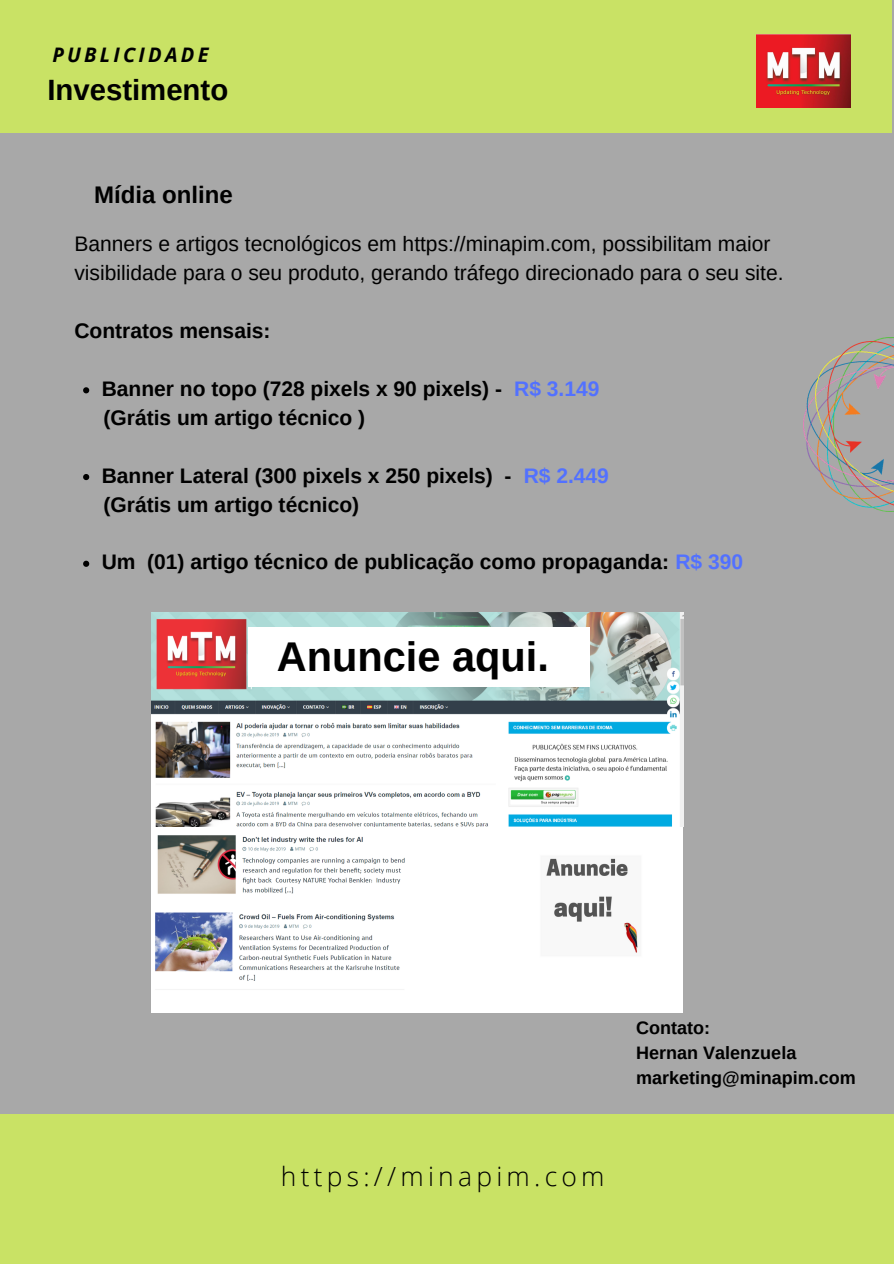
<style>
.page{position:relative;width:894px;height:1264px;background:#fff}
.page>*{position:absolute;margin:0;border:0;box-sizing:border-box;transform-origin:0 0}
.t1{font:700 41.55px "Arimo";color:#000}
.t2{font:700 29.25px "Arimo";color:#000}
.t3{font:300 26.4px "Open Sans";letter-spacing:.16em;color:#000}
.t4{font:700 24px "Arimo";color:#000}
.t5{font:700 21px "Arimo";color:#000}
.t6{font:21px/29px "Arimo";color:#000}
.t7{font:italic 700 20.1px "Open Sans";letter-spacing:.16em;color:#000}
.t8{font:700 18px/24.8px "Arimo";color:#000}
.s1{color:#5271ff}
</style>
<div class="page">
<div style="left:0;top:0;width:893px;height:1263px;background:#a8a8a8"></div>
<div style="left:0;top:1px;width:891px;height:132px;background:#c9e265"></div>
<img style="left:756px;top:34px;width:93px;height:73px">
<img style="left:803px;top:338px;width:90px;height:173px">
<div style="left:0;top:1114px;width:893px;height:149px;background:#c9e265"></div>
<svg style="left:83px;top:387px;width:6px;height:6px"></svg>
<svg style="left:83px;top:474px;width:6px;height:6px"></svg>
<svg style="left:83px;top:560px;width:6px;height:7px"></svg>
<div style="left:152px;top:803px;width:531px;height:209px;background:#fff"></div>
<img style="left:152px;top:612px;width:531px;height:214px">
<img style="left:157px;top:835px;width:248px;height:59px">
<img style="left:546px;top:858px;width:92px;height:95px">
<img style="left:155px;top:912px;width:245px;height:69px">
<div style="left:248px;top:627px;width:341px;height:59px;background:#fff"></div>
<p class="t7" style="left:52px;top:41px;width:158px">PUBLICIDADE</p>
<h2 class="t2" style="left:47px;top:73px;width:182px">Investimento</h2>
<p class="t4" style="left:94px;top:181px;width:140px">Mídia online</p>
<p class="t6" style="left:74px;top:230px;width:710px">Banners e artigos tecnológicos em https://minapim.com, possibilitam maior visibilidade para o seu produto, gerando tráfego direcionado para o seu site.</p>
<p class="t5" style="left:74px;top:319px;width:198px">Contratos mensais:</p>
<p class="t5" style="left:102px;top:377px;width:499px">Banner no topo (728 pixels x 90 pixels) - <span class="s1">R$ 3.149</span></p>
<p class="t5" style="left:103px;top:406px;width:263px">(Grátis um artigo técnico )</p>
<p class="t5" style="left:102px;top:464px;width:508px">Banner Lateral (300 pixels x 250 pixels) - <span class="s1">R$ 2.449</span></p>
<p class="t5" style="left:103px;top:492px;width:257px">(Grátis um artigo técnico)</p>
<p class="t5" style="left:102px;top:550px;width:643px">Um (01) artigo técnico de publicação como propaganda: <span class="s1">R$ 390</span></p>
<h1 class="t1" style="left:277px;top:633px;width:273px">Anuncie aqui.</h1>
<p class="t3" style="left:281px;top:1157px;width:325px">https://minapim.com</p>
<p class="t8" style="left:636px;top:1015px;width:221px">Contato:<br>Hernan Valenzuela marketing@minapim.com</p>
</div>
